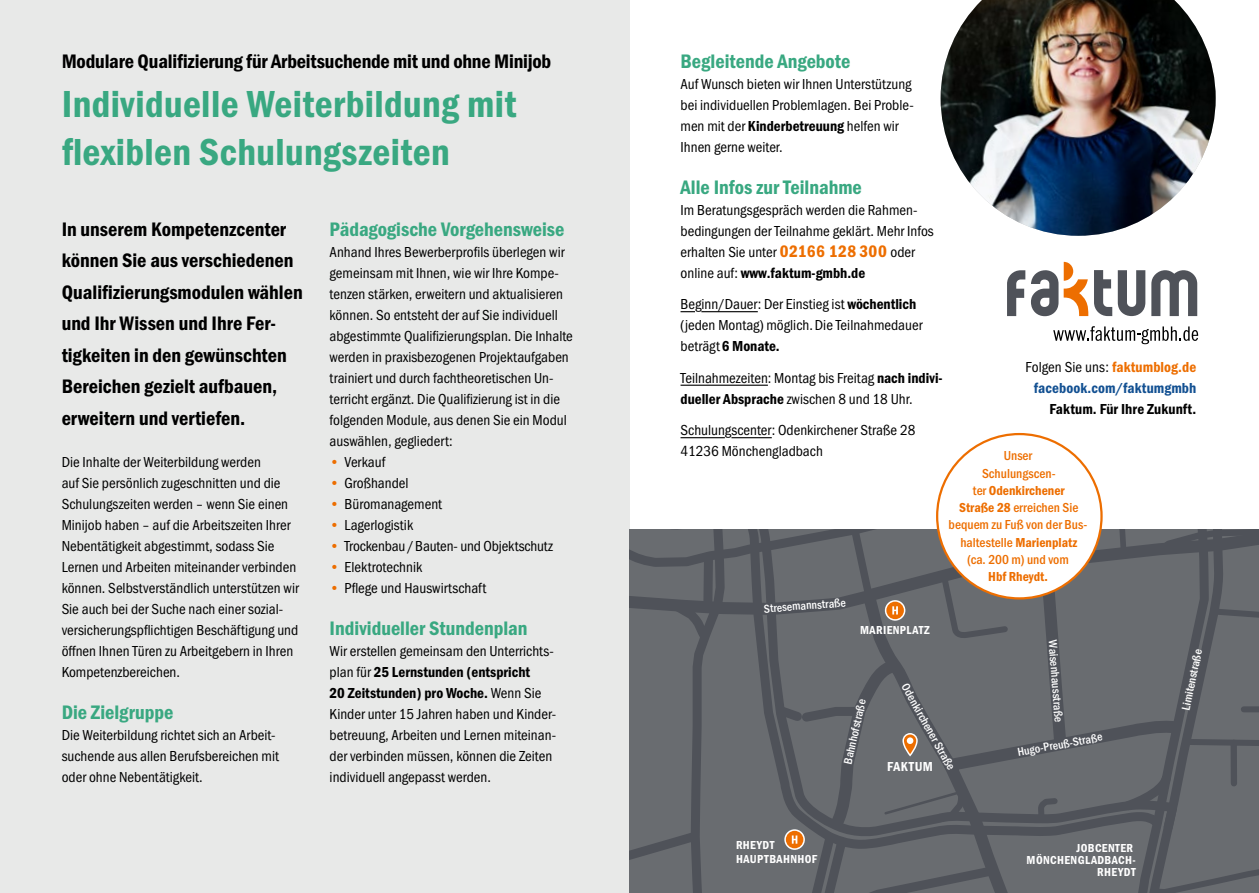
<style>
.page{position:relative;width:1259px;height:893px;background:#fff}
.page>*{position:absolute;margin:0;border:0;box-sizing:border-box;transform-origin:0 0}
.t1{font:39px/48.8px "Franklin Gothic URW Con Dem";letter-spacing:.01em;color:#39a881}
.t2{font:20.25px/31.5px "Franklin Gothic URW Con Dem";color:#000}
.t3{font:20.25px "Franklin Gothic URW Con Dem";color:#39a881}
.t4{font:15px/21px "Franklin Gothic URW Cond";color:#000}
.t5{font:15px/21px "Franklin Gothic URW Con Dem";color:#000}
.t6{font:15px "Franklin Gothic URW Con Dem";letter-spacing:.005em;color:#125092}
.t7{font:500 13.5px/17.2px "Franklin Gothic URW Cond";color:#ed6e00;text-align:center}
.t8{font:13.5px "Franklin Gothic URW Con Dem";color:#ed6e00}
.t9{font:13.5px "Franklin Gothic URW Con Dem";letter-spacing:.03em;color:#fff}
.t10{font:500 12px "Franklin Gothic URW Con";color:#fff}
.t11{font:12px/12px "Franklin Gothic URW Con Dem";letter-spacing:.03em;color:#fff}
.s1{font-family:"Franklin Gothic URW Con Dem";color:#ed6e00}
.s2{font-family:"Franklin Gothic URW Cond"}
.s3{font-family:"Franklin Gothic URW Con Dem"}
.s4{font-family:"Franklin Gothic URW Con Dem";font-size:17.25px;color:#ed6e00}
.s5{font-family:"Franklin Gothic URW Cond";font-weight:500}
.s6{font-family:"Franklin Gothic URW Con Dem";font-weight:400}
</style>
<div class="page">
<div style="left:0;top:0;width:629px;height:893px;background:#e8e9e8"></div>
<svg style="left:680px;top:311px;width:15px;height:1px"></svg>
<hr style="left:701px;top:311px;width:57px;height:1px;background:#000">
<hr style="left:680px;top:385px;width:88px;height:1px;background:#000">
<hr style="left:680px;top:437px;width:45px;height:1px;background:#000">
<hr style="left:731px;top:437px;width:41px;height:1px;background:#000">
<img style="left:940px;top:0;width:275px;height:236px">
<svg style="left:1007px;top:270px;width:18px;height:46px"></svg>
<svg style="left:1151px;top:270px;width:46px;height:46px"></svg>
<svg style="left:1094px;top:270px;width:51px;height:46px"></svg>
<svg style="left:1031px;top:262px;width:57px;height:54px"></svg>
<svg style="left:1053px;top:326px;width:145px;height:18px"></svg>
<svg style="left:629px;top:530px;width:630px;height:363px;background:#64666b"></svg>
<div style="left:937px;top:434px;width:164px;height:164px;background:#fff;border-radius:50%"></div>
<h2 class="t2" style="left:62px;top:44px;width:491px">Modulare Qualifizierung für Arbeitsuchende mit und ohne Minijob</h2>
<h1 class="t1" style="left:62px;top:77px;width:456px">Individuelle Weiterbildung mit flexiblen Schulungszeiten</h1>
<h2 class="t2" style="left:62px;top:212px;width:243px">In unserem Kompetenzcenter können Sie aus verschiedenen<br>Qualifizierungsmodulen wählen und Ihr Wissen und Ihre Fer&shy;tigkeiten in den gewünschten<br>Bereichen gezielt aufbauen, erweitern und vertiefen.</h2>
<p class="t4" style="left:62px;top:450px;width:239px">Die Inhalte der Weiterbildung werden<br>auf Sie persönlich zugeschnitten und die Schulungszeiten werden – wenn Sie einen Minijob haben – auf die Arbeitszeiten Ihrer Nebentätigkeit abgestimmt, sodass Sie Lernen und Arbeiten miteinander verbinden können. Selbstverständlich unterstützen wir Sie auch bei der Suche nach einer sozial&shy;versicherungspflichtigen Beschäftigung und öffnen Ihnen Türen zu Arbeitgebern in Ihren Kompetenzbereichen.</p>
<h2 class="t3" style="left:62px;top:698px;width:113px">Die Zielgruppe</h2>
<p class="t4" style="left:62px;top:723px;width:219px">Die Weiterbildung richtet sich an Arbeit&shy;suchende aus allen Berufsbereichen mit oder ohne Nebentätigkeit.</p>
<h2 class="t3" style="left:330px;top:215px;width:236px">Pädagogische Vorgehensweise</h2>
<p class="t4" style="left:330px;top:240px;width:245px">Anhand Ihres Bewerberprofils überlegen wir gemeinsam mit Ihnen, wie wir Ihre Kompe&shy;tenzen stärken, erweitern und aktualisieren können. So entsteht der auf Sie individuell abgestimmte Qualifizierungsplan. Die Inhalte werden in praxisbezogenen Projektaufgaben trainiert und durch fachtheoretischen Un&shy;terricht ergänzt. Die Qualifizierung ist in die folgenden Module, aus denen Sie ein Modul auswählen, gegliedert:</p>
<p class="t4" style="left:330px;top:450px;width:57px"><span class="s1">•</span> Verkauf</p>
<p class="t4" style="left:330px;top:471px;width:80px"><span class="s1">•</span> Großhandel</p>
<p class="t4" style="left:330px;top:492px;width:114px"><span class="s1">•</span> Büromanagement</p>
<p class="t4" style="left:330px;top:513px;width:85px"><span class="s1">•</span> Lagerlogistik</p>
<p class="t4" style="left:330px;top:534px;width:225px"><span class="s1">•</span> Trockenbau/Bauten- und Objektschutz</p>
<p class="t4" style="left:330px;top:555px;width:94px"><span class="s1">•</span> Elektrotechnik</p>
<p class="t4" style="left:330px;top:576px;width:158px"><span class="s1">•</span> Pflege und Hauswirtschaft</p>
<h2 class="t3" style="left:330px;top:614px;width:199px">Individueller Stundenplan</h2>
<p class="t4" style="left:330px;top:639px;width:226px">Wir erstellen gemeinsam den Unterrichts-</p>
<p class="t5" style="left:330px;top:661px;width:213px"><span class="s2">plan für</span> 25 Lernstunden (entspricht<br>20 Zeitstunden) pro Woche. <span class="s2">Wenn Sie</span></p>
<p class="t4" style="left:330px;top:702px;width:228px">Kinder unter 15 Jahren haben und Kinder&shy;betreuung, Arbeiten und Lernen miteinan&shy;der verbinden müssen, können die Zeiten individuell angepasst werden.</p>
<h2 class="t3" style="left:680px;top:47px;width:171px">Begleitende Angebote</h2>
<p class="t4" style="left:680px;top:72px;width:235px">Auf Wunsch bieten wir Ihnen Unterstützung bei individuellen Problemlagen. Bei Proble&shy;men mit der <span class="s3">Kinderbetreuung</span> helfen wir Ihnen gerne weiter.</p>
<h2 class="t3" style="left:680px;top:173px;width:183px">Alle Infos zur Teilnahme</h2>
<p class="t4" style="left:680px;top:198px;width:255px">Im Beratungsgespräch werden die Rahmen&shy;bedingungen der Teilnahme geklärt. Mehr Infos erhalten Sie unter <span class="s4">02166 128 300</span> oder</p>
<p class="t5" style="left:680px;top:262px;width:186px"><span class="s2">online auf:</span> www.faktum-gmbh.de</p>
<p class="t4" style="left:680px;top:293px;width:243px">Beginn/Dauer: Der Einstieg ist <span class="s3">wöchentlich </span>(jeden Montag) möglich.Die Teilnahmedauer</p>
<p class="t5" style="left:680px;top:335px;width:101px"><span class="s2">beträgt</span>6 Monate.</p>
<p class="t4" style="left:680px;top:366px;width:264px">Teilnahmezeiten: Montag bis Freitag <span class="s3">nach indivi&shy;dueller Absprache</span> zwischen 8 und 18 Uhr.</p>
<p class="t4" style="left:680px;top:419px;width:236px">Schulungscenter: Odenkirchener Straße 28<br>41236 Mönchengladbach</p>
<p class="t4" style="left:1025px;top:356px;width:172px">Folgen Sie uns: <span class="s1">faktumblog.de</span></p>
<p class="t6" style="left:1034px;top:378px;width:164px">facebook.com/faktumgmbh</p>
<p class="t5" style="left:1049px;top:398px;width:148px">Faktum. Für Ihre Zukunft.</p>
<p class="t7" style="left:982px;top:446px;width:74px">Unser<br>Schulungscen-</p>
<p class="t8" style="left:973px;top:481px;width:93px"><span class="s5">ter</span> Odenkirchener</p>
<p class="t7" style="left:948px;top:498px;width:140px"><span class="s6">Straße 28</span> erreichen Sie bequem zu Fuß von der Bus&shy;haltestelle <span class="s6">Marienplatz </span>(ca. 200 m) und vom</p>
<p class="t8" style="left:988px;top:568px;width:61px">Hbf Rheydt.</p>
<p class="t10" style="left:763px;top:600px;width:84px;rotate:-4deg">Stresemannstraße</p>
<p class="t11" style="left:860px;top:623px;width:71px">MARIENPLATZ</p>
<p class="t10" style="left:839px;top:762px;width:68px;rotate:-77deg">Bahnhofstraße</p>
<p class="t10" style="left:911px;top:680px;width:98px;rotate:61deg">Odenkirchener Straße</p>
<p class="t9" style="left:887px;top:757px;width:47px">FAKTUM</p>
<p class="t10" style="left:1060px;top:640px;width:84px;rotate:86deg">Waisenhausstraße</p>
<p class="t10" style="left:1016px;top:744px;width:88px;rotate:-10deg">Hugo-Preuß-Straße</p>
<p class="t11" style="left:736px;top:838px;width:83px;line-height:13.8px">RHEYDT<br>HAUPTBAHNHOF</p>
<p class="t11" style="left:1026px;top:841px;width:111px;text-align:right">JOBCENTER<br>MÖNCHENGLADBACH-<br>RHEYDT</p>
<p class="t10" style="left:1177px;top:708px;width:63px;rotate:-78deg">Limitenstraße</p>
</div>
